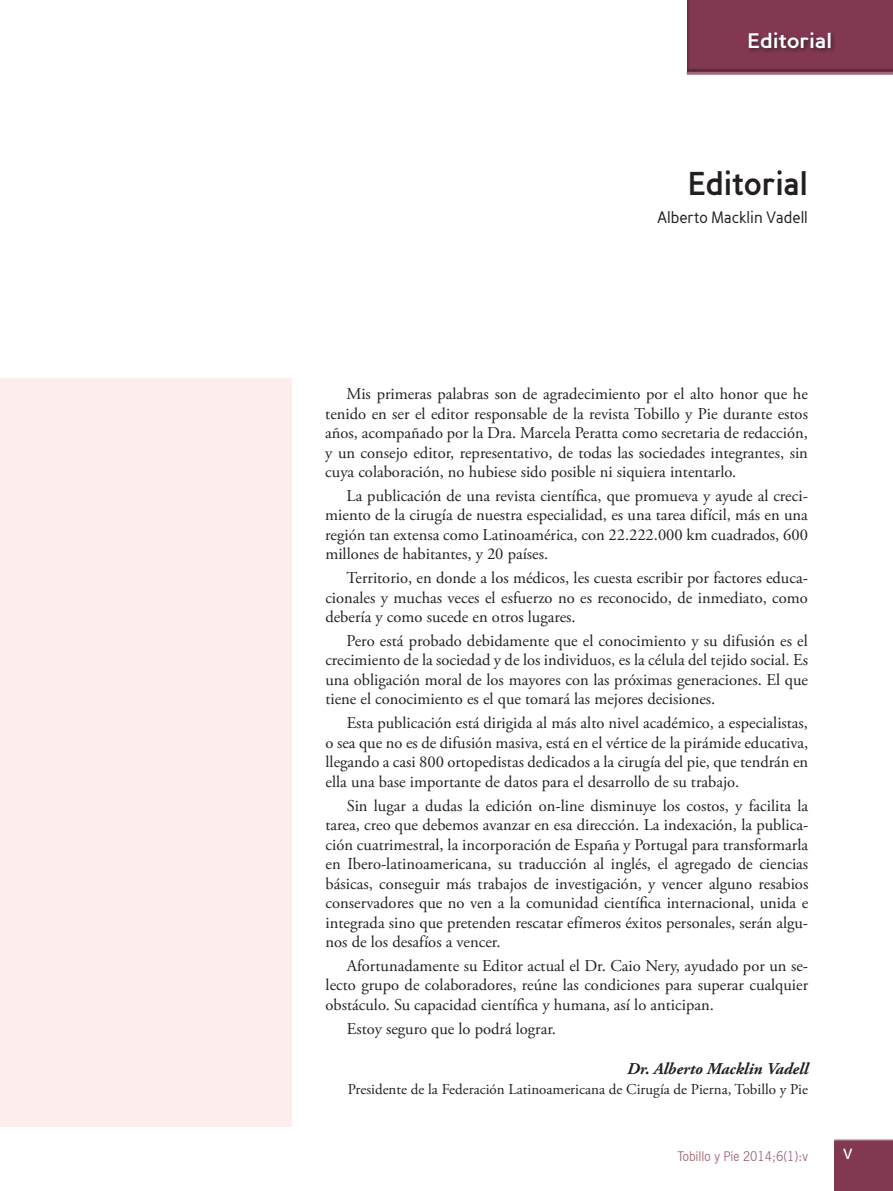
<style>
.page{position:relative;width:893px;height:1191px;background:#fff}
.page>*{position:absolute;margin:0;border:0;box-sizing:border-box;transform-origin:0 0}
.t1{font:700 33px "Perspective Sans";color:#231f20;scale:.9 1}
.t2{font:700 21px "Perspective Sans";color:#fff}
.t3{font:21px "Perspective Sans";color:#fff;scale:.9 1}
.t4{font:16.5px/19.5px "Adobe Garamond Pro";color:#231f20;text-align:justify}
.t5{font:italic 700 16.5px "Adobe Garamond Pro";color:#231f20}
.t6{font:16.5px "Perspective Sans";color:#231f20;scale:.9 1}
.t7{font:15px "Adobe Garamond Pro";color:#231f20}
.t8{font:13.5px "News Gothic BT";color:#9f6875;scale:.9 1}
</style>
<div class="page">
<div style="left:834px;top:1141px;width:59px;height:50px;background:#823850"></div>
<hr style="left:834px;top:1139px;width:59px;height:2px;background:#9f6875">
<div style="left:682px;top:0;width:211px;height:73px;background:#231f20;opacity:.75"></div>
<hr style="left:687px;top:72px;width:206px;height:3px;background:#9f6875">
<div style="left:745px;top:29px;width:92px;height:25px;background:#231f20;opacity:.75"></div>
<div style="left:0;top:378px;width:291px;height:749px;background:#fdeeed"></div>
<p class="t2" style="left:747px;top:28px;width:86px">Editorial</p>
<h1 class="t1" style="left:688px;top:164px;width:135px">Editorial</h1>
<p class="t6" style="left:657px;top:208px;width:169px">Alberto Macklin Vadell</p>
<p class="t4" style="left:325px;top:384px;width:484px;text-indent:21px">Mis primeras palabras son de agradecimiento por el alto honor que he tenido en ser el editor responsable de la revista Tobillo y Pie durante estos años, acompañado por la Dra. Marcela Peratta como secretaria de redacción, y un consejo editor, representativo, de todas las sociedades integrantes, sin cuya colaboración, no hubiese sido posible ni siquiera intentarlo.</p>
<p class="t4" style="left:325px;top:486px;width:484px;text-indent:21px">La publicación de una revista científica, que promueva y ayude al creci&shy;miento de la cirugía de nuestra especialidad, es una tarea difícil, más en una región tan extensa como Latinoamérica, con 22.222.000 km cuadrados, 600 millones de habitantes, y 20 países.</p>
<p class="t4" style="left:325px;top:569px;width:484px;text-indent:21px">Territorio, en donde a los médicos, les cuesta escribir por factores educa&shy;cionales y muchas veces el esfuerzo no es reconocido, de inmediato, como debería y como sucede en otros lugares.</p>
<p class="t4" style="left:325px;top:631px;width:484px;text-indent:21px">Pero está probado debidamente que el conocimiento y su difusión es el crecimiento de la sociedad y de los individuos, es la célula del tejido social. Es una obligación moral de los mayores con las próximas generaciones. El que tiene el conocimiento es el que tomará las mejores decisiones.</p>
<p class="t4" style="left:325px;top:714px;width:484px;text-indent:21px">Esta publicación está dirigida al más alto nivel académico, a especialistas, o sea que no es de difusión masiva, está en el vértice de la pirámide educativa, llegando a casi 800 ortopedistas dedicados a la cirugía del pie, que tendrán en ella una base importante de datos para el desarrollo de su trabajo.</p>
<p class="t4" style="left:326px;top:796px;width:484px;text-indent:21px">Sin lugar a dudas la edición on-line disminuye los costos, y facilita la tarea, creo que debemos avanzar en esa dirección. La indexación, la publica&shy;ción cuatrimestral, la incorporación de España y Portugal para transformarla en Ibero-latinoamericana, su traducción al inglés, el agregado de ciencias básicas, conseguir más trabajos de investigación, y vencer alguno resabios conservadores que no ven a la comunidad científica internacional, unida e integrada sino que pretenden rescatar efímeros éxitos personales, serán algu&shy;nos de los desafíos a vencer.</p>
<p class="t4" style="left:326px;top:956px;width:484px;text-indent:21px">Afortunadamente su Editor actual el Dr. Caio Nery, ayudado por un se&shy;lecto grupo de colaboradores, reúne las condiciones para superar cualquier obstáculo. Su capacidad científica y humana, así lo anticipan.</p>
<p class="t4" style="left:347px;top:1019px;width:211px">Estoy seguro que lo podrá lograr.</p>
<p class="t5" style="left:627px;top:1059px;width:183px">Dr. Alberto Macklin Vadell</p>
<p class="t7" style="left:348px;top:1079px;width:462px">Presidente de la Federación Latinoamericana de Cirugía de Pierna, Tobillo y Pie</p>
<p class="t8" style="left:677px;top:1147px;width:146px">Tobillo y Pie 2014;6(1):v</p>
<p class="t3" style="left:843px;top:1139px;width:13px">v</p>
</div>
